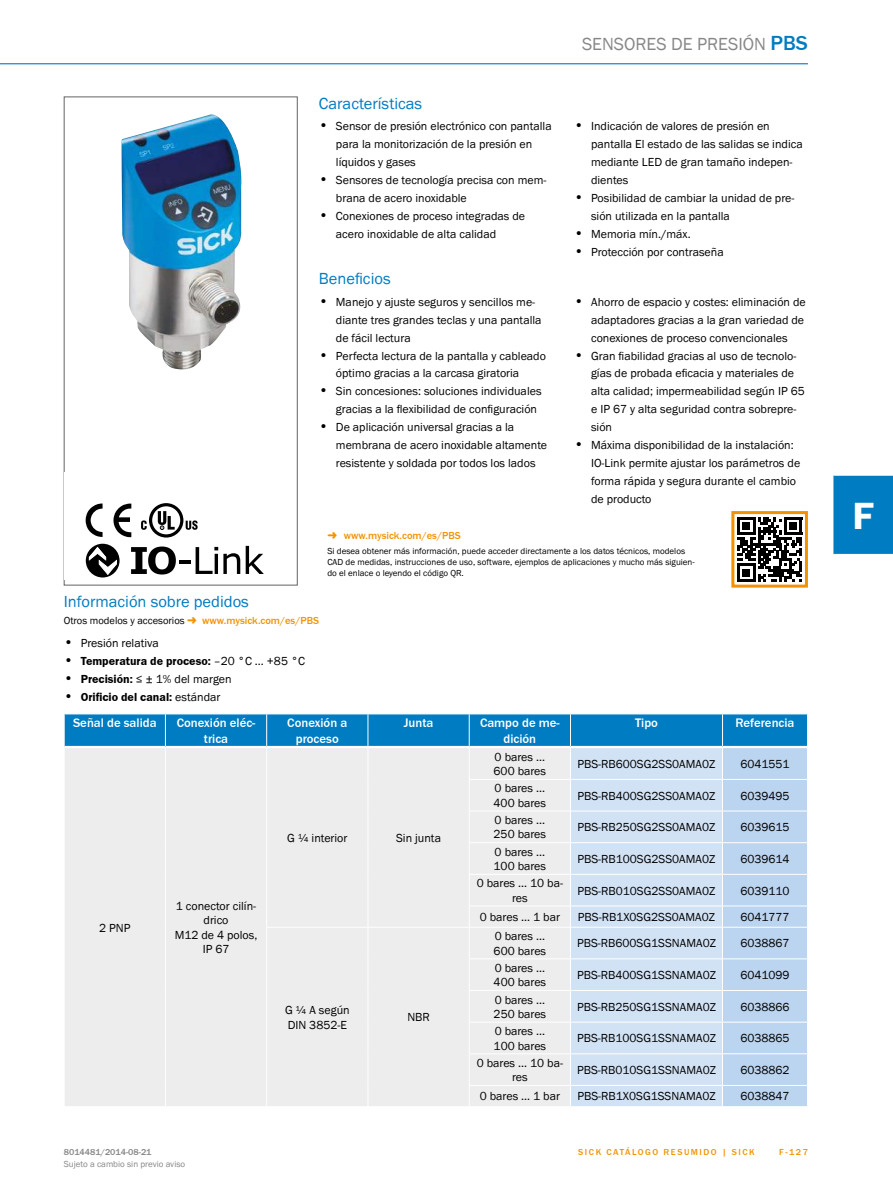
<style>
.page{position:relative;width:893px;height:1188px;background:#fff}
.page>*{position:absolute;margin:0;border:0;box-sizing:border-box;transform-origin:0 0}
.t1{font:700 39px "SICK Franklin";color:#fff}
.t2{font:500 21px "SICK Franklin";color:#007cc2}
.t3{font:18px "SICK Franklin";color:#878787}
.t4{font:16.5px "SICK Franklin";color:#007cc2}
.t5{font:500 12.75px/15.3px "SICK Franklin";color:#fff;text-align:center}
.t6{font:12px/17.9px "SICK Franklin";color:#000}
.t7{font:700 12px "SICK Franklin";color:#000}
.t8{font:500 10.5px "SICK Franklin";color:#f39200}
.t9{font:10.5px "SICK Franklin";color:#000}
.t10{font:9px/10.8px "SICK Franklin";color:#000}
.t11{font:500 9px "SICK Franklin";letter-spacing:.17em;color:#f39200}
.t12{font:9px "SICK Franklin";color:#878787}
.t13{font:500 9px "SICK Franklin";color:#878787}
.s1{font-size:14.25px}
.s2{font-weight:400;font-size:14.25px}
.s3{font-weight:400}
.s4{font-weight:700}
</style>
<div class="page">
<hr style="left:0;top:63px;width:808px;height:1px;background:#007cc2">
<div style="left:833px;top:475px;width:60px;height:80px;background:#007cc2"></div>
<svg style="left:64px;top:714px;width:744px;height:392px;background:#d2e0eb"></svg>
<img style="left:121px;top:114px;width:121px;height:255px">
<div style="left:64px;top:97px;width:234px;height:488px;border:1px solid #646363"></div>
<svg style="left:737px;top:517px;width:65px;height:65px"></svg>
<hr style="left:784px;top:517px;width:18px;height:3px;background:#000">
<div style="left:731px;top:511px;width:77px;height:77px;border:3px solid #f39200"></div>
<div style="left:66px;top:463px;width:226px;height:121px;background:#fff"></div>
<svg style="left:86px;top:504px;width:45px;height:33px"></svg>
<svg style="left:141px;top:503px;width:57px;height:34px"></svg>
<div style="left:86px;top:544px;width:34px;height:33px;background:#000;border-radius:50%"></div>
<svg style="left:131px;top:547px;width:59px;height:28px"></svg>
<svg style="left:196px;top:547px;width:44px;height:27px"></svg>
<svg style="left:246px;top:546px;width:18px;height:28px"></svg>
<svg style="left:89px;top:547px;width:28px;height:28px"></svg>
<h3 class="t4" style="left:319px;top:93px;width:105px">Características</h3>
<p class="t6" style="left:336px;top:118px;width:217px;text-indent:-17px"><span class="s1">•</span> Sensor de presión electrónico con pantalla para la monitorización de la presión en líquidos y gases</p>
<p class="t6" style="left:336px;top:171px;width:212px;text-indent:-17px"><span class="s1">•</span> Sensores de tecnología precisa con mem&shy;brana de acero inoxidable</p>
<p class="t6" style="left:336px;top:207px;width:191px;text-indent:-17px"><span class="s1">•</span> Conexiones de proceso integradas de acero inoxidable de alta calidad</p>
<h3 class="t4" style="left:319px;top:268px;width:73px">Beneficios</h3>
<p class="t6" style="left:336px;top:293px;width:207px;text-indent:-17px"><span class="s1">•</span> Manejo y ajuste seguros y sencillos me&shy;diante tres grandes teclas y una pantalla de fácil lectura</p>
<p class="t6" style="left:336px;top:347px;width:212px;text-indent:-17px"><span class="s1">•</span> Perfecta lectura de la pantalla y cableado óptimo gracias a la carcasa giratoria</p>
<p class="t6" style="left:336px;top:383px;width:207px;text-indent:-17px"><span class="s1">•</span> Sin concesiones: soluciones individuales gracias a la flexibilidad de configuración</p>
<p class="t6" style="left:336px;top:418px;width:213px;text-indent:-17px"><span class="s1">•</span> De aplicación universal gracias a la membrana de acero inoxidable altamente resistente y soldada por todos los lados</p>
<h3 class="t3" style="left:582px;top:32px;width:22px">Sensores</h3>
<h3 class="t3" style="left:671px;top:32px;width:37px">de presión</h3>
<h2 class="t2" style="left:771px;top:30px;width:39px">PBS</h2>
<p class="t6" style="left:591px;top:118px;width:213px;text-indent:-17px"><span class="s1">•</span> Indicación de valores de presión en pantalla El estado de las salidas se indica mediante LED de gran tamaño indepen&shy;dientes</p>
<p class="t6" style="left:591px;top:189px;width:205px;text-indent:-17px"><span class="s1">•</span> Posibilidad de cambiar la unidad de pre&shy;sión utilizada en la pantalla</p>
<p class="t6" style="left:574px;top:225px;width:118px"><span class="s1">•</span> Memoria mín./máx.</p>
<p class="t6" style="left:574px;top:243px;width:151px"><span class="s1">•</span> Protección por contraseña</p>
<p class="t6" style="left:591px;top:293px;width:216px;text-indent:-17px"><span class="s1">•</span> Ahorro de espacio y costes: eliminación de adaptadores gracias a la gran variedad de conexiones de proceso convencionales</p>
<p class="t6" style="left:591px;top:347px;width:215px;text-indent:-17px"><span class="s1">•</span> Gran fiabilidad gracias al uso de tecnolo&shy;gías de probada eficacia y materiales de alta calidad; impermeabilidad según IP 65 e IP 67 y alta seguridad contra sobrepre&shy;sión</p>
<p class="t6" style="left:591px;top:436px;width:211px;text-indent:-17px"><span class="s1">•</span> Máxima disponibilidad de la instalación:<br>IO-Link permite ajustar los parámetros de forma rápida y segura durante el cambio de producto</p>
<p class="t8" style="left:344px;top:529px;width:118px">www.mysick.com/es/PBS</p>
<p class="t10" style="left:327px;top:546px;width:369px">Si desea obtener más información, puede acceder directamente a los datos técnicos, modelos<br>CAD de medidas, instrucciones de uso, software, ejemplos de aplicaciones y mucho más siguien&shy;do el enlace o leyendo el código QR.</p>
<h3 class="t4" style="left:64px;top:592px;width:187px">Información sobre pedidos</h3>
<p class="t9" style="left:64px;top:614px;width:122px">Otros modelos y accesorios</p>
<p class="t8" style="left:202px;top:614px;width:118px">www.mysick.com/es/PBS</p>
<p class="t6" style="left:64px;top:634px;width:97px"><span class="s1">•</span> Presión relativa</p>
<p class="t7" style="left:64px;top:654px;width:243px"><span class="s2">•</span> Temperatura de proceso: <span class="s3">–20 °C ... +85 °C</span></p>
<p class="t6" style="left:64px;top:670px;width:169px"><span class="s1">•</span> <span class="s4">Precisión:</span> ≤ ± 1% del margen</p>
<p class="t7" style="left:64px;top:689px;width:158px"><span class="s2">•</span> Orificio del canal: <span class="s3">estándar</span></p>
<p class="t5" style="left:73px;top:716px;width:85px">Señal de salida</p>
<p class="t5" style="left:177px;top:716px;width:80px">Conexión eléc&shy;trica</p>
<p class="t5" style="left:287px;top:716px;width:62px">Conexión a proceso</p>
<p class="t5" style="left:404px;top:716px;width:31px">Junta</p>
<p class="t5" style="left:480px;top:716px;width:81px">Campo de me&shy;dición</p>
<p class="t5" style="left:635px;top:716px;width:24px">Tipo</p>
<p class="t5" style="left:735px;top:716px;width:61px">Referencia</p>
<p class="t6" style="left:99px;top:919px;width:33px">2 PNP</p>
<p class="t6" style="left:175px;top:899px;width:84px;line-height:14.4px;text-align:center">1 conector cilín&shy;drico<br>M12 de 4 polos,<br>IP 67</p>
<p class="t6" style="left:287px;top:829px;width:62px">G ¼ interior</p>
<p class="t6" style="left:396px;top:829px;width:46px">Sin junta</p>
<p class="t6" style="left:285px;top:1003px;width:66px;line-height:14.4px">G ¼ A según<br>DIN 3852-E</p>
<p class="t6" style="left:407px;top:1009px;width:24px">NBR</p>
<p class="t6" style="left:494px;top:750px;width:54px;line-height:14.4px">0 bares ...<br>600 bares</p>
<p class="t6" style="left:577px;top:755px;width:140px">PBS-RB600SG2SS0AMA0Z</p>
<p class="t6" style="left:740px;top:755px;width:51px">6041551</p>
<p class="t6" style="left:494px;top:781px;width:54px;line-height:14.4px">0 bares ...<br>400 bares</p>
<p class="t6" style="left:577px;top:787px;width:140px">PBS-RB400SG2SS0AMA0Z</p>
<p class="t6" style="left:740px;top:787px;width:51px">6039495</p>
<p class="t6" style="left:494px;top:813px;width:54px;line-height:14.4px">0 bares ...<br>250 bares</p>
<p class="t6" style="left:577px;top:818px;width:140px">PBS-RB250SG2SS0AMA0Z</p>
<p class="t6" style="left:740px;top:818px;width:51px">6039615</p>
<p class="t6" style="left:494px;top:845px;width:54px;line-height:14.4px">0 bares ...<br>100 bares</p>
<p class="t6" style="left:577px;top:850px;width:140px">PBS-RB100SG2SS0AMA0Z</p>
<p class="t6" style="left:740px;top:850px;width:51px">6039614</p>
<p class="t6" style="left:477px;top:876px;width:88px;line-height:14.4px;text-align:center">0 bares ... 10 ba&shy;res</p>
<p class="t6" style="left:577px;top:882px;width:140px">PBS-RB010SG2SS0AMA0Z</p>
<p class="t6" style="left:740px;top:882px;width:51px">6039110</p>
<p class="t6" style="left:480px;top:908px;width:82px">0 bares ... 1 bar</p>
<p class="t6" style="left:578px;top:908px;width:139px">PBS-RB1X0SG2SS0AMA0Z</p>
<p class="t6" style="left:740px;top:908px;width:51px">6041777</p>
<p class="t6" style="left:494px;top:929px;width:54px;line-height:14.4px">0 bares ...<br>600 bares</p>
<p class="t6" style="left:577px;top:935px;width:140px">PBS-RB600SG1SSNAMA0Z</p>
<p class="t6" style="left:740px;top:935px;width:51px">6038867</p>
<p class="t6" style="left:494px;top:961px;width:54px;line-height:14.4px">0 bares ...<br>400 bares</p>
<p class="t6" style="left:577px;top:966px;width:140px">PBS-RB400SG1SSNAMA0Z</p>
<p class="t6" style="left:740px;top:966px;width:51px">6041099</p>
<p class="t6" style="left:494px;top:992px;width:54px;line-height:14.4px">0 bares ...<br>250 bares</p>
<p class="t6" style="left:577px;top:998px;width:140px">PBS-RB250SG1SSNAMA0Z</p>
<p class="t6" style="left:740px;top:998px;width:51px">6038866</p>
<p class="t6" style="left:494px;top:1024px;width:54px;line-height:14.4px">0 bares ...<br>100 bares</p>
<p class="t6" style="left:577px;top:1030px;width:140px">PBS-RB100SG1SSNAMA0Z</p>
<p class="t6" style="left:740px;top:1030px;width:51px">6038865</p>
<p class="t6" style="left:477px;top:1056px;width:88px;line-height:14.4px;text-align:center">0 bares ... 10 ba&shy;res</p>
<p class="t6" style="left:577px;top:1061px;width:140px">PBS-RB010SG1SSNAMA0Z</p>
<p class="t6" style="left:740px;top:1061px;width:51px">6038862</p>
<p class="t6" style="left:480px;top:1088px;width:82px">0 bares ... 1 bar</p>
<p class="t6" style="left:577px;top:1088px;width:140px">PBS-RB1X0SG1SSNAMA0Z</p>
<p class="t6" style="left:740px;top:1088px;width:51px">6038847</p>
<p class="t13" style="left:64px;top:1146px;width:89px">8014481/2014-08-21</p>
<p class="t11" style="left:578px;top:1146px;width:43px">SICK Catálogo</p>
<p class="t11" style="left:664px;top:1146px;width:8px">resumido</p>
<p class="t11" style="left:722px;top:1146px;width:34px">| SICK</p>
<p class="t12" style="left:64px;top:1159px;width:123px">Sujeto a cambio sin previo aviso</p>
<p class="t11" style="left:779px;top:1146px;width:30px">F-127</p>
<h1 class="t1" style="left:852px;top:492px;width:23px">F</h1>
</div>
